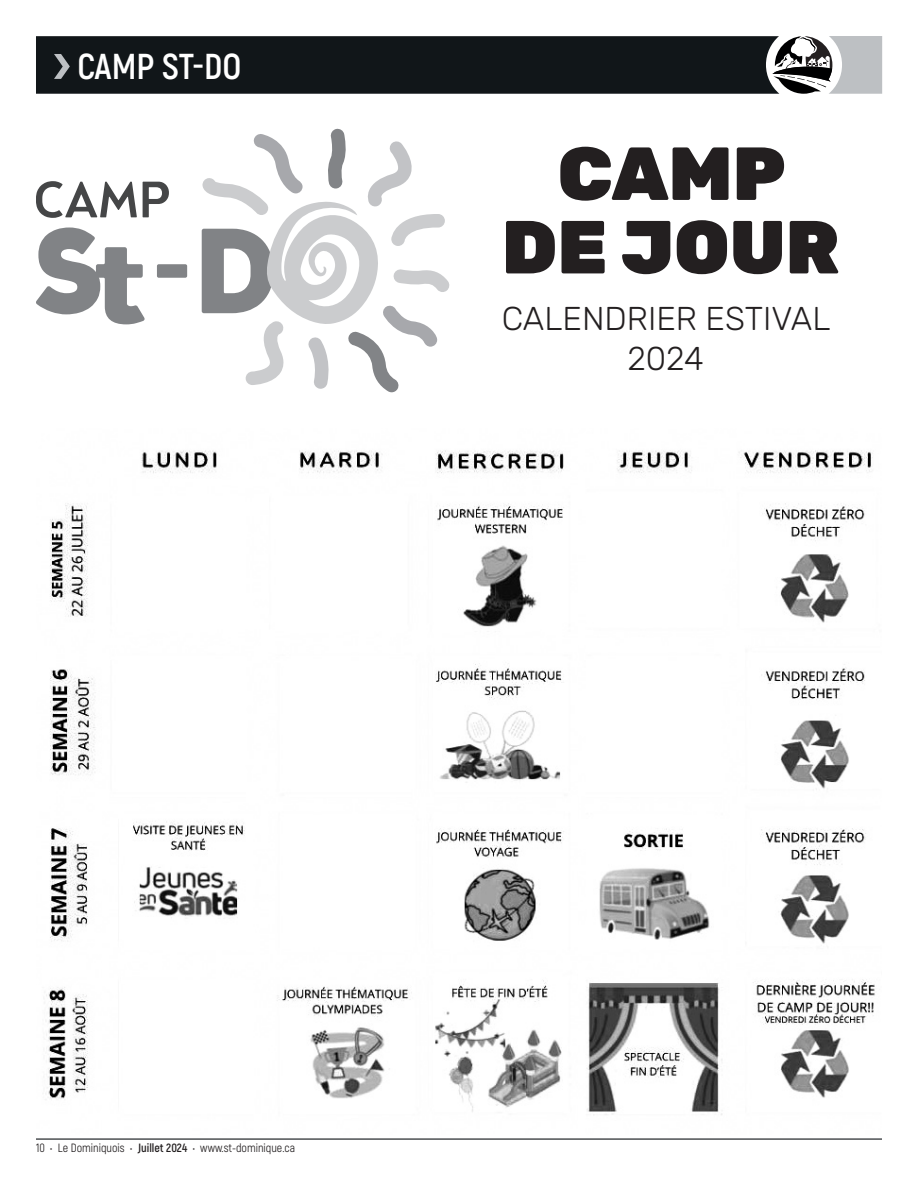
<style>
.page{position:relative;width:918px;height:1188px;background:#fff}
.page>*{position:absolute;margin:0;border:0;box-sizing:border-box;transform-origin:0 0}
.t1{font:900 75px/73.5px "Rubik";color:#231f20;text-align:center}
.t2{font:700 36px "Akrobat";color:#fff}
.t3{font:300 33px/39.6px "Rubik";color:#231f20;text-align:center}
.t4{font:12px "Akrobat";color:#231f20}
.s1{font-weight:700}
</style>
<div class="page">
<hr style="left:36px;top:1139px;width:846px;height:1px;background:#111619">
<svg style="left:36px;top:36px;width:846px;height:58px"></svg>
<img style="left:46px;top:450px;width:829px;height:665px">
<svg style="left:36px;top:228px;width:109px;height:96px"></svg>
<svg style="left:157px;top:264px;width:30px;height:14px"></svg>
<svg style="left:36px;top:181px;width:101px;height:37px"></svg>
<svg style="left:143px;top:182px;width:26px;height:35px"></svg>
<svg style="left:202px;top:128px;width:248px;height:264px"></svg>
<p class="t2" style="left:78px;top:44px;width:165px">CAMP ST-DO</p>
<p class="t1" style="left:502px;top:139px;width:339px">CAMP<br>DE JOUR</p>
<p class="t3" style="left:502px;top:300px;width:330px">CALENDRIER ESTIVAL<br>2024</p>
<p class="t4" style="left:36px;top:1141px;width:261px">10 • Le Dominiquois • <span class="s1">Juillet 2024</span> • www.st-dominique.ca</p>
</div>
